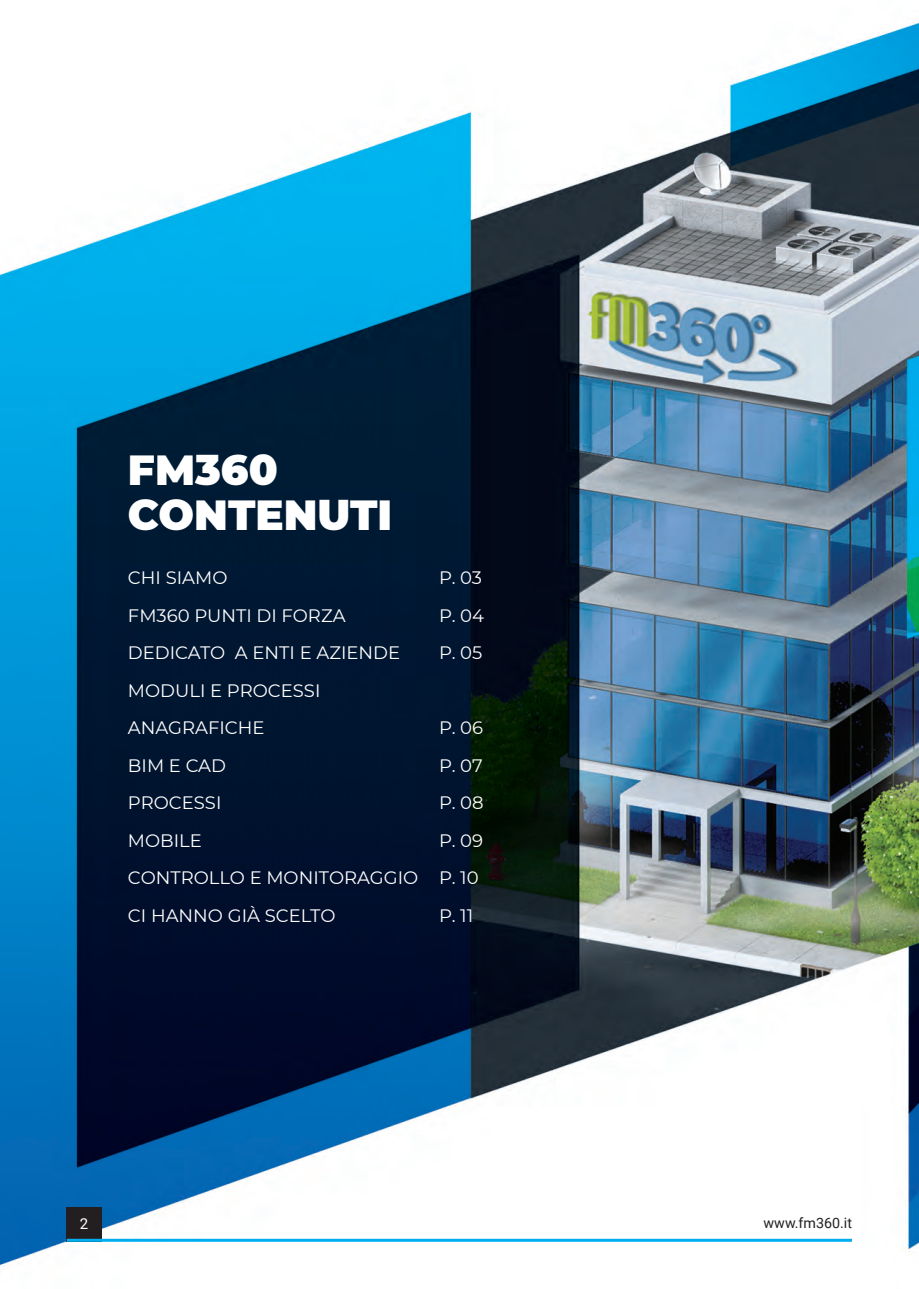
<style>
.page{position:relative;width:919px;height:1289px;background:#fff}
.page>*{position:absolute;margin:0;border:0;box-sizing:border-box;transform-origin:0 0}
.t1{font:900 42px "Montserrat";color:#fff}
.t2{font:18px "Montserrat";color:#fff}
.t3{font:15px "Roboto";color:#fff}
.t4{font:14.25px "Roboto";color:#231f20}
</style>
<div class="page">
<img style="left:0;top:22px;width:918px;height:1244px">
<div style="left:67px;top:1206px;width:35px;height:35px;background:#231f20"></div>
<hr style="left:67px;top:1238px;width:784px;height:3px;background:#00aeef">
<p class="t1" style="left:128px;top:438px;width:151px">FM360</p>
<p class="t1" style="left:128px;top:483px;width:266px">CONTENUTI</p>
<p class="t2" style="left:128px;top:565px;width:101px">CHI SIAMO</p>
<p class="t2" style="left:128px;top:603px;width:219px">FM360 PUNTI DI FORZA</p>
<p class="t2" style="left:128px;top:640px;width:273px">DEDICATO A ENTI E AZIENDE</p>
<p class="t2" style="left:128px;top:678px;width:194px">MODULI E PROCESSI</p>
<p class="t2" style="left:128px;top:715px;width:138px">ANAGRAFICHE</p>
<p class="t2" style="left:128px;top:753px;width:100px">BIM E CAD</p>
<p class="t2" style="left:128px;top:790px;width:95px">PROCESSI</p>
<p class="t2" style="left:128px;top:828px;width:75px">MOBILE</p>
<p class="t2" style="left:128px;top:865px;width:292px">CONTROLLO E MONITORAGGIO</p>
<p class="t2" style="left:128px;top:903px;width:209px">CI HANNO GIÀ SCELTO</p>
<p class="t2" style="left:439px;top:565px;width:44px">P. 03</p>
<p class="t2" style="left:439px;top:603px;width:46px">P. 04</p>
<p class="t2" style="left:439px;top:640px;width:45px">P. 05</p>
<p class="t2" style="left:439px;top:715px;width:45px">P. 06</p>
<p class="t2" style="left:439px;top:753px;width:45px">P. 07</p>
<p class="t2" style="left:439px;top:790px;width:46px">P. 08</p>
<p class="t2" style="left:439px;top:828px;width:45px">P. 09</p>
<p class="t2" style="left:439px;top:865px;width:41px">P. 10</p>
<p class="t2" style="left:439px;top:903px;width:35px">P. 11</p>
<p class="t3" style="left:80px;top:1213px;width:10px">2</p>
<p class="t4" style="left:763px;top:1213px;width:90px">www.fm360.it</p>
</div>
